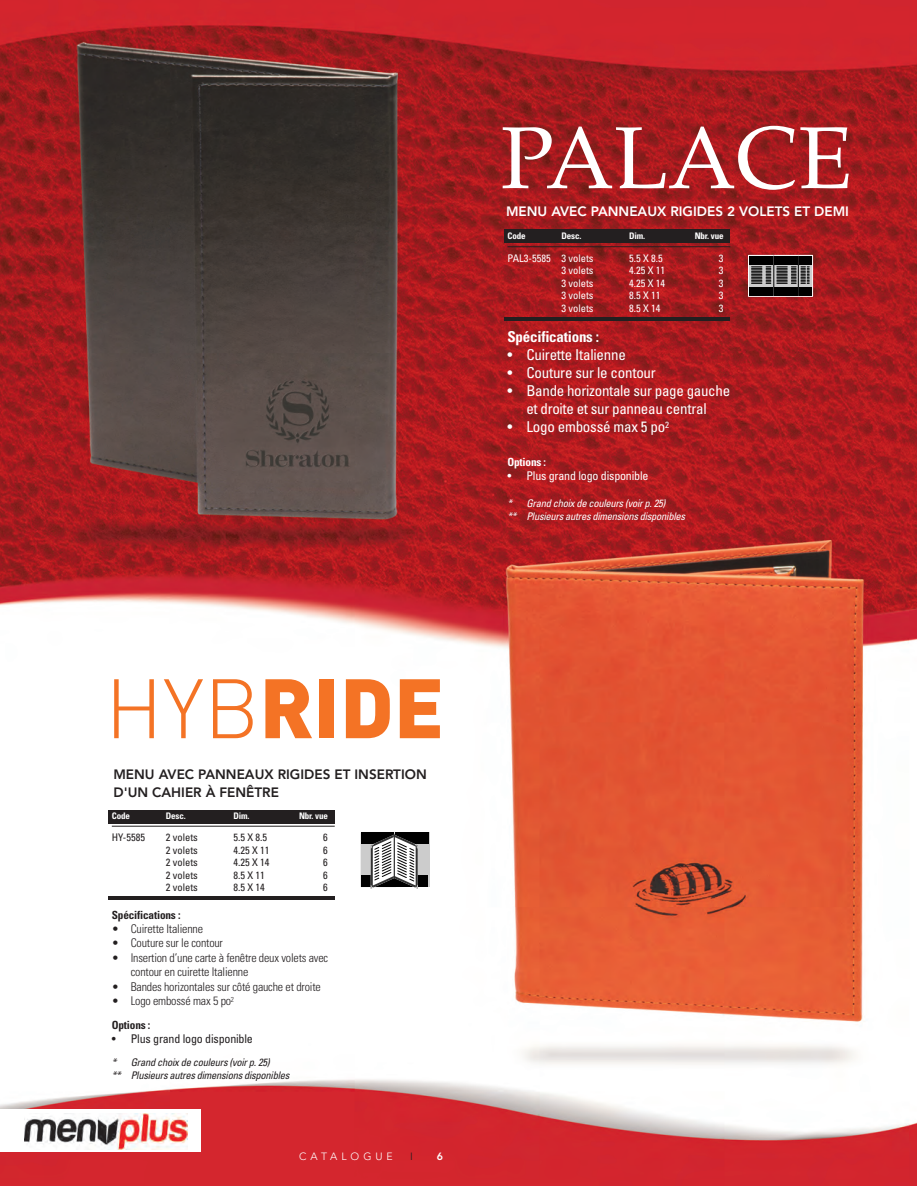
<style>
.page{position:relative;width:917px;height:1186px;background:#fff}
.page>*{position:absolute;margin:0;border:0;box-sizing:border-box;transform-origin:0 0}
.t1{font:87.75px "Palatino";color:#fff}
.t2{font:82.8px "DIN Black Alternate";color:#f47325}
.t3{font:condensed 15px/18px "Univers";letter-spacing:-.015em;color:#fff;text-align:center}
.t4{font:700 condensed 15px "Univers";letter-spacing:-.015em;color:#fff}
.t5{font:800 13.5px/18px "Avenir";color:#231f20}
.t6{font:800 13.5px "Avenir";color:#fff}
.t7{font:300 condensed 12px/14.4px "Univers";letter-spacing:-.015em;color:#231f20}
.t8{font:condensed 12px "Univers";letter-spacing:-.015em;color:#fff}
.t9{font:condensed 12px "Univers";letter-spacing:-.015em;color:#231f20}
.t10{font:700 condensed 11.25px "Univers";letter-spacing:-.015em;color:#231f20}
.t11{font:700 condensed 11.25px "Univers";letter-spacing:-.015em;color:#fff}
.t12{font:condensed 10.5px "Univers";color:#fff}
.t13{font:condensed 10.5px "Univers";color:#231f20}
.t14{font:italic condensed 10.5px/12.6px "Univers";letter-spacing:-.025em;color:#fff}
.t15{font:italic condensed 10.5px/12.6px "Univers";letter-spacing:-.025em;color:#231f20}
.t16{font:300 10.5px "Avenir";letter-spacing:.375em;color:#fff}
.t17{font:300 10.5px "Avenir";color:#231f20}
.t18{font:800 10.5px "Avenir";color:#fff}
.t19{font:700 condensed 9px "Univers";letter-spacing:-.015em;color:#fff}
.s1{font-family:"DIN Light Alternate"}
</style>
<div class="page">
<img style="left:0;top:0;width:916px;height:1186px">
<div style="left:0;top:1109px;width:201px;height:43px;background:#fff"></div>
<img style="left:25px;top:1114px;width:163px;height:35px">
<div style="left:504px;top:230px;width:226px;height:13px;background:#231f20"></div>
<hr style="left:504px;top:317px;width:226px;height:3px;background:#231f20">
<div style="left:108px;top:810px;width:226px;height:13px;background:#231f20"></div>
<hr style="left:108px;top:896px;width:226px;height:3px;background:#231f20">
<hr style="left:507px;top:246px;width:223px;height:1px;background:#231f20">
<hr style="left:112px;top:826px;width:222px;height:1px;background:#231f20">
<div style="left:360px;top:831px;width:35px;height:56px;background:#ccc"></div>
<div style="left:359px;top:831px;width:71px;height:57px;border:1px solid #fff"></div>
<div style="left:361px;top:832px;width:33px;height:12px;background:#000"></div>
<div style="left:394px;top:832px;width:35px;height:55px;background:#ccc"></div>
<div style="left:395px;top:832px;width:33px;height:12px;background:#000"></div>
<div style="left:361px;top:875px;width:32px;height:11px;background:#000"></div>
<div style="left:394px;top:875px;width:34px;height:11px;background:#000"></div>
<svg style="left:370px;top:834px;width:47px;height:54px"></svg>
<svg style="left:749px;top:264px;width:24px;height:23px"></svg>
<svg style="left:774px;top:264px;width:23px;height:23px"></svg>
<svg style="left:798px;top:264px;width:12px;height:23px"></svg>
<svg style="left:751px;top:266px;width:19px;height:18px"></svg>
<svg style="left:776px;top:266px;width:33px;height:18px"></svg>
<div style="left:747px;top:255px;width:65px;height:42px;border:1px solid #fff"></div>
<div style="left:749px;top:256px;width:24px;height:8px;background:#000"></div>
<div style="left:774px;top:256px;width:23px;height:8px;background:#000"></div>
<div style="left:749px;top:287px;width:24px;height:8px;background:#000"></div>
<div style="left:774px;top:287px;width:23px;height:8px;background:#000"></div>
<hr style="left:773px;top:256px;width:1px;height:40px;background:#000">
<div style="left:798px;top:256px;width:13px;height:8px;background:#000"></div>
<div style="left:798px;top:287px;width:13px;height:8px;background:#000"></div>
<hr style="left:797px;top:256px;width:1px;height:40px;background:#000">
<h1 class="t1" style="left:500px;top:124px;width:353px">PALACE</h1>
<p class="t6" style="left:506px;top:206px;width:344px">MENU AVEC PANNEAUX RIGIDES 2 VOLETS ET DEMI</p>
<p class="t19" style="left:507px;top:232px;width:20px">Code</p>
<p class="t19" style="left:561px;top:232px;width:21px">Desc.</p>
<p class="t19" style="left:629px;top:232px;width:18px">Dim.</p>
<p class="t19" style="left:694px;top:232px;width:30px">Nbr. vue</p>
<p class="t12" style="left:507px;top:254px;width:88px">PAL3-5585 3 volets</p>
<p class="t12" style="left:629px;top:254px;width:35px">5.5 X 8.5</p>
<p class="t12" style="left:718px;top:254px;width:6px">3</p>
<p class="t12" style="left:561px;top:266px;width:34px">3 volets</p>
<p class="t12" style="left:629px;top:266px;width:38px">4.25 X 11</p>
<p class="t12" style="left:718px;top:266px;width:6px">3</p>
<p class="t12" style="left:561px;top:279px;width:34px">3 volets</p>
<p class="t12" style="left:629px;top:279px;width:38px">4.25 X 14</p>
<p class="t12" style="left:718px;top:279px;width:6px">3</p>
<p class="t12" style="left:561px;top:292px;width:34px">3 volets</p>
<p class="t12" style="left:629px;top:292px;width:33px">8.5 X 11</p>
<p class="t12" style="left:718px;top:292px;width:6px">3</p>
<p class="t12" style="left:561px;top:304px;width:34px">3 volets</p>
<p class="t12" style="left:629px;top:304px;width:33px">8.5 X 14</p>
<p class="t12" style="left:718px;top:304px;width:6px">3</p>
<p class="t4" style="left:507px;top:331px;width:93px">Spécifications :</p>
<p class="t3" style="left:507px;top:347px;width:120px">• Cuirette Italienne</p>
<p class="t3" style="left:507px;top:365px;width:150px">• Couture sur le contour</p>
<p class="t3" style="left:507px;top:383px;width:224px">• Bande horizontale sur page gauche et droite et sur panneau central</p>
<p class="t3" style="left:507px;top:419px;width:163px">• Logo embossé max 5 po<sup>2</sup></p>
<p class="t11" style="left:507px;top:457px;width:40px">Options :</p>
<p class="t8" style="left:507px;top:471px;width:143px">• Plus grand logo disponible</p>
<p class="t14" style="left:507px;top:498px;width:179px">* Grand choix de couleurs (voir p. 25)<br>** Plusieurs autres dimensions disponibles</p>
<h2 class="t2" style="left:105px;top:661px;width:340px"><span class="s1">HYB</span>RIDE</h2>
<p class="t5" style="left:113px;top:766px;width:315px">MENU AVEC PANNEAUX RIGIDES ET INSERTION<br>D'UN CAHIER À FENÊTRE</p>
<p class="t19" style="left:112px;top:812px;width:20px">Code</p>
<p class="t19" style="left:166px;top:812px;width:21px">Desc.</p>
<p class="t19" style="left:233px;top:812px;width:18px">Dim.</p>
<p class="t19" style="left:299px;top:812px;width:30px">Nbr. vue</p>
<p class="t13" style="left:112px;top:833px;width:35px">HY-5585</p>
<p class="t13" style="left:166px;top:833px;width:34px">2 volets</p>
<p class="t13" style="left:233px;top:833px;width:35px">5.5 X 8.5</p>
<p class="t13" style="left:323px;top:833px;width:6px">6</p>
<p class="t13" style="left:166px;top:846px;width:34px">2 volets</p>
<p class="t13" style="left:233px;top:846px;width:38px">4.25 X 11</p>
<p class="t13" style="left:323px;top:846px;width:6px">6</p>
<p class="t13" style="left:166px;top:858px;width:34px">2 volets</p>
<p class="t13" style="left:233px;top:858px;width:38px">4.25 X 14</p>
<p class="t13" style="left:323px;top:858px;width:6px">6</p>
<p class="t13" style="left:166px;top:871px;width:34px">2 volets</p>
<p class="t13" style="left:233px;top:871px;width:33px">8.5 X 11</p>
<p class="t13" style="left:323px;top:871px;width:6px">6</p>
<p class="t13" style="left:166px;top:884px;width:34px">2 volets</p>
<p class="t13" style="left:233px;top:884px;width:33px">8.5 X 14</p>
<p class="t13" style="left:323px;top:884px;width:6px">6</p>
<p class="t10" style="left:112px;top:911px;width:70px">Spécifications :</p>
<p class="t7" style="left:112px;top:922px;width:93px">• Cuirette Italienne</p>
<p class="t7" style="left:112px;top:937px;width:113px">• Couture sur le contour</p>
<p class="t7" style="left:131px;top:951px;width:199px;text-indent:-19px">• Insertion d’une carte à fenêtre deux volets avec contour en cuirette Italienne</p>
<p class="t7" style="left:112px;top:980px;width:210px">• Bandes horizontales sur côté gauche et droite</p>
<p class="t7" style="left:112px;top:994px;width:124px">• Logo embossé max 5 po<sup>2</sup></p>
<p class="t10" style="left:112px;top:1020px;width:40px">Options :</p>
<p class="t9" style="left:112px;top:1034px;width:143px">• Plus grand logo disponible</p>
<p class="t15" style="left:112px;top:1057px;width:179px">* Grand choix de couleurs (voir p. 25)<br>** Plusieurs autres dimensions disponibles</p>
<p class="t16" style="left:299px;top:1152px;width:95px">CATALOGUE</p>
<p class="t17" style="left:410px;top:1152px;width:4px">I</p>
<p class="t18" style="left:436px;top:1152px;width:8px">6</p>
</div>
